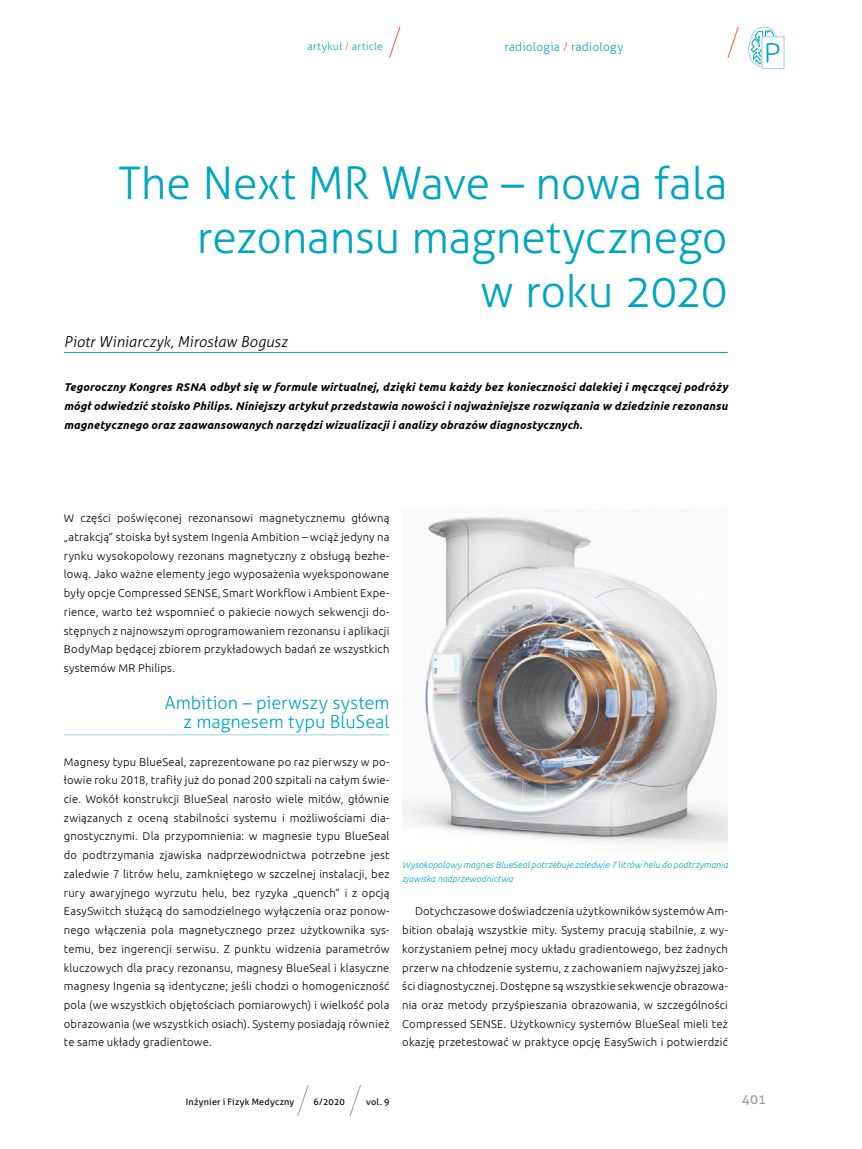
<style>
.page{position:relative;width:862px;height:1149px;background:#fff}
.page>*{position:absolute;margin:0;border:0;box-sizing:border-box;transform-origin:0 0}
.t1{font:300 45px/54px "Aller";letter-spacing:-.01em;color:#00a6c0;text-align:right}
.t2{font:300 18px/18.8px "Aller";color:#00a6c0;text-align:right}
.t3{font:italic 300 15px "Aller";letter-spacing:.005em;color:#000}
.t4{font:13.5px "Aller";color:#9d9d9c}
.t5{font:300 12px "Aller";letter-spacing:.015em;color:#00a6c0}
.t6{font:300 11.25px/18.8px "Ubuntu";letter-spacing:.02em;color:#000;text-align:justify}
.t7{font:italic 700 11.25px/18.8px "Ubuntu";letter-spacing:.015em;color:#000;text-align:justify}
.t8{font:300 10.5px "Aller";letter-spacing:.025em;color:#00a6c0}
.t9{font:italic 300 9px/13.5px "Ubuntu";letter-spacing:.015em;color:#00a6c0}
.t10{font:9px "Aller";letter-spacing:.025em;color:#000}
.s1{color:#eb5d40}
</style>
<div class="page">
<svg style="left:297px;top:1085px;width:11px;height:30px"></svg>
<svg style="left:389px;top:26px;width:11px;height:32px"></svg>
<svg style="left:350px;top:1085px;width:10px;height:30px"></svg>
<div style="left:761px;top:36px;width:23px;height:33px;background:#fff;border:1px solid #98d4e2"></div>
<svg style="left:727px;top:26px;width:53px;height:43px"></svg>
<hr style="left:64px;top:352px;width:663px;height:1px;background:#00a6c0">
<hr style="left:64px;top:734px;width:325px;height:1px;background:#98d4e2">
<img style="left:402px;top:517px;width:325px;height:328px">
<p class="t8" style="left:307px;top:40px;width:77px">artykuł <span class="s1">/</span> article</p>
<p class="t5" style="left:504px;top:40px;width:120px">radiologia <span class="s1">/</span> radiology</p>
<h1 class="t1" style="left:118px;top:156px;width:610px">The Next MR Wave – nowa fala rezonansu magnetycznego<br>w roku 2020</h1>
<h3 class="t3" style="left:64px;top:332px;width:225px">Piotr Winiarczyk, Mirosław Bogusz</h3>
<p class="t7" style="left:64px;top:377px;width:665px">Tegoroczny Kongres RSNA odbył się w formule wirtualnej, dzięki temu każdy bez konieczności dalekiej i męczącej podróży mógł odwiedzić stoisko Philips. Niniejszy artykuł przedstawia nowości i najważniejsze rozwiązania w dziedzinie rezonansu magnetycznego oraz zaawansowanych narzędzi wizualizacji i analizy obrazów diagnostycznych.</p>
<p class="t6" style="left:64px;top:508px;width:327px">W części poświęconej rezonansowi magnetycznemu główną „atrakcją” stoiska był system Ingenia Ambition – wciąż jedyny na rynku wysokopolowy rezonans magnetyczny z obsługą bezhe&shy;lową. Jako ważne elementy jego wyposażenia wyeksponowane były opcje Compressed SENSE, Smart Workflow i Ambient Expe&shy;rience, warto też wspomnieć o pakiecie nowych sekwencji do&shy;stępnych z najnowszym oprogramowaniem rezonansu i aplikacji BodyMap będącej zbiorem przykładowych badań ze wszystkich systemów MR Philips.</p>
<h2 class="t2" style="left:165px;top:693px;width:226px">Ambition – pierwszy system z magnesem typu BluSeal</h2>
<p class="t6" style="left:64px;top:751px;width:327px">Magnesy typu BlueSeal, zaprezentowane po raz pierwszy w po&shy;łowie roku 2018, trafiły już do ponad 200 szpitali na całym świe&shy;cie. Wokół konstrukcji BlueSeal narosło wiele mitów, głównie związanych z oceną stabilności systemu i możliwościami dia&shy;gnostycznymi. Dla przypomnienia: w magnesie typu BlueSeal do podtrzymania zjawiska nadprzewodnictwa potrzebne jest zaledwie 7 litrów helu, zamkniętego w szczelnej instalacji, bez rury awaryjnego wyrzutu helu, bez ryzyka „quench” i z opcją EasySwitch służącą do samodzielnego wyłączenia oraz ponow&shy;nego włączenia pola magnetycznego przez użytkownika sys&shy;temu, bez ingerencji serwisu. Z punktu widzenia parametrów kluczowych dla pracy rezonansu, magnesy BlueSeal i klasyczne magnesy Ingenia są identyczne; jeśli chodzi o homogeniczność pola (we wszystkich objętościach pomiarowych) i wielkość pola obrazowania (we wszystkich osiach). Systemy posiadają również te same układy gradientowe.</p>
<p class="t9" style="left:402px;top:857px;width:327px">Wysokopolowy magnes BlueSeal potrzebuje zaledwie 7 litrów helu do podtrzymania zjawiska nadprzewodnictwa</p>
<p class="t6" style="left:402px;top:901px;width:327px;text-indent:13px">Dotychczasowe doświadczenia użytkowników systemów Am&shy;bition obalają wszystkie mity. Systemy pracują stabilnie, z wy&shy;korzystaniem pełnej mocy układu gradientowego, bez żadnych przerw na chłodzenie systemu, z zachowaniem najwyższej jako&shy;ści diagnostycznej. Dostępne są wszystkie sekwencje obrazowa&shy;nia oraz metody przyśpieszania obrazowania, w szczególności Compressed SENSE. Użytkownicy systemów BlueSeal mieli też okazję przetestować w praktyce opcję EasySwich i potwierdzić</p>
<p class="t10" style="left:186px;top:1095px;width:110px">Inżynier i Fizyk Medyczny</p>
<p class="t10" style="left:313px;top:1095px;width:33px">6/2020</p>
<p class="t10" style="left:366px;top:1095px;width:25px">vol. 9</p>
<p class="t4" style="left:741px;top:1090px;width:26px">401</p>
</div>
